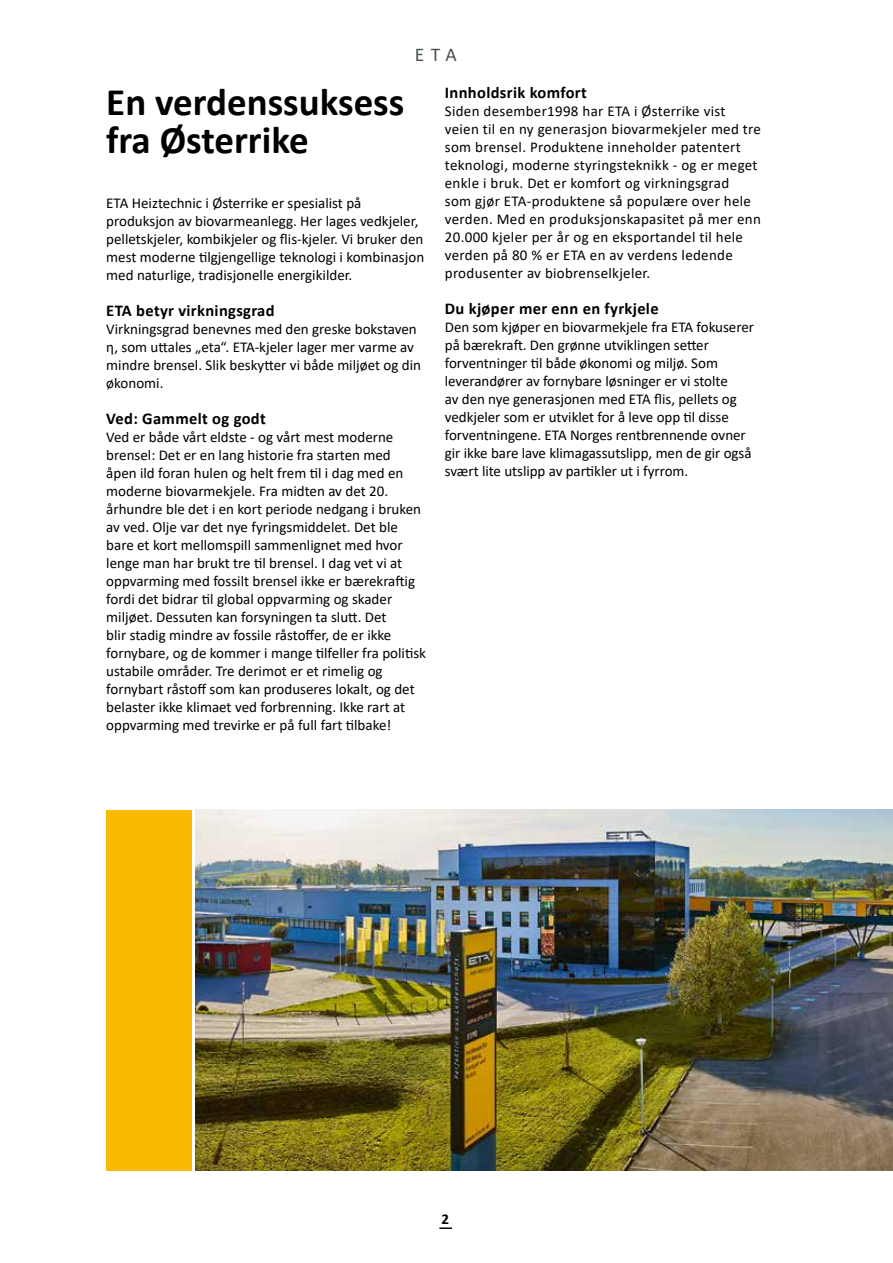
<style>
.page{position:relative;width:893px;height:1263px;background:#fff}
.page>*{position:absolute;margin:0;border:0;box-sizing:border-box;transform-origin:0 0}
.t1{font:700 39px/37.5px "Calibri";color:#000}
.t2{font:19.5px "Calibri";color:#455055}
.t3{font:700 16.5px "Calibri";letter-spacing:.02em;color:#000}
.t4{font:15px/18px "Calibri";color:#000}
.t5{font:15px/18px "Calibri";letter-spacing:.02em;color:#000}
.t6{font:700 15px "Calibri";color:#000}
</style>
<div class="page">
<svg style="left:440px;top:1227px;width:11px;height:2px"></svg>
<img style="left:196px;top:810px;width:697px;height:360px">
<div style="left:106px;top:810px;width:85px;height:360px;background:#fbb900"></div>
<h2 class="t2" style="left:415px;top:41px;width:44px">ETA</h2>
<h1 class="t1" style="left:106px;top:83px;width:300px">En verdenssuksess fra Østerrike</h1>
<p class="t4" style="left:106px;top:194px;width:319px">ETA Heiztechnic i Østerrike er spesialist på produksjon av biovarmeanlegg. Her lages vedkjeler, pelletskjeler, kombikjeler og flis-kjeler. Vi bruker den mest moderne tilgjengellige teknologi i kombinasjon med naturlige, tradisjonelle energikilder.</p>
<p class="t3" style="left:106px;top:299px;width:170px">ETA betyr virkningsgrad</p>
<p class="t4" style="left:106px;top:320px;width:316px">Virkningsgrad benevnes med den greske bokstaven η, som uttales „eta“. ETA-kjeler lager mer varme av mindre brensel. Slik beskytter vi både miljøet og din økonomi.</p>
<p class="t3" style="left:106px;top:407px;width:161px">Ved: Gammelt og godt</p>
<p class="t4" style="left:106px;top:428px;width:321px">Ved er både vårt eldste - og vårt mest moderne brensel: Det er en lang historie fra starten med<br>åpen ild foran hulen og helt frem til i dag med en moderne biovarmekjele. Fra midten av det 20. århundre ble det i en kort periode nedgang i bruken av ved. Olje var det nye fyringsmiddelet. Det ble bare et kort mellomspill sammenlignet med hvor lenge man har brukt tre til brensel. I dag vet vi at oppvarming med fossilt brensel ikke er bærekraftig fordi det bidrar til global oppvarming og skader miljøet. Dessuten kan forsyningen ta slutt. Det<br>blir stadig mindre av fossile råstoffer, de er ikke fornybare, og de kommer i mange tilfeller fra politisk ustabile områder. Tre derimot er et rimelig og fornybart råstoff som kan produseres lokalt, og det belaster ikke klimaet ved forbrenning. Ikke rart at oppvarming med trevirke er på full fart tilbake!</p>
<p class="t3" style="left:445px;top:81px;width:143px">Innholdsrik komfort</p>
<p class="t5" style="left:445px;top:102px;width:318px">Siden desember1998 har ETA i Østerrike vist veien til en ny generasjon biovarmekjeler med tre som brensel. Produktene inneholder patentert teknologi, moderne styringsteknikk - og er meget enkle i bruk. Det er komfort og virkningsgrad<br>som gjør ETA-produktene så populære over hele verden. Med en produksjonskapasitet på mer enn 20.000 kjeler per år og en eksportandel til hele verden på 80 % er ETA en av verdens ledende produsenter av biobrenselkjeler.</p>
<p class="t3" style="left:445px;top:297px;width:215px">Du kjøper mer enn en fyrkjele</p>
<p class="t4" style="left:445px;top:318px;width:311px">Den som kjøper en biovarmekjele fra ETA fokuserer på bærekraft. Den grønne utviklingen setter forventninger til både økonomi og miljø. Som leverandører av fornybare løsninger er vi stolte<br>av den nye generasjonen med ETA flis, pellets og vedkjeler som er utviklet for å leve opp til disse forventningene. ETA Norges rentbrennende ovner gir ikke bare lave klimagassutslipp, men de gir også svært lite utslipp av partikler ut i fyrrom.</p>
<p class="t6" style="left:441px;top:1208px;width:9px">2</p>
</div>
